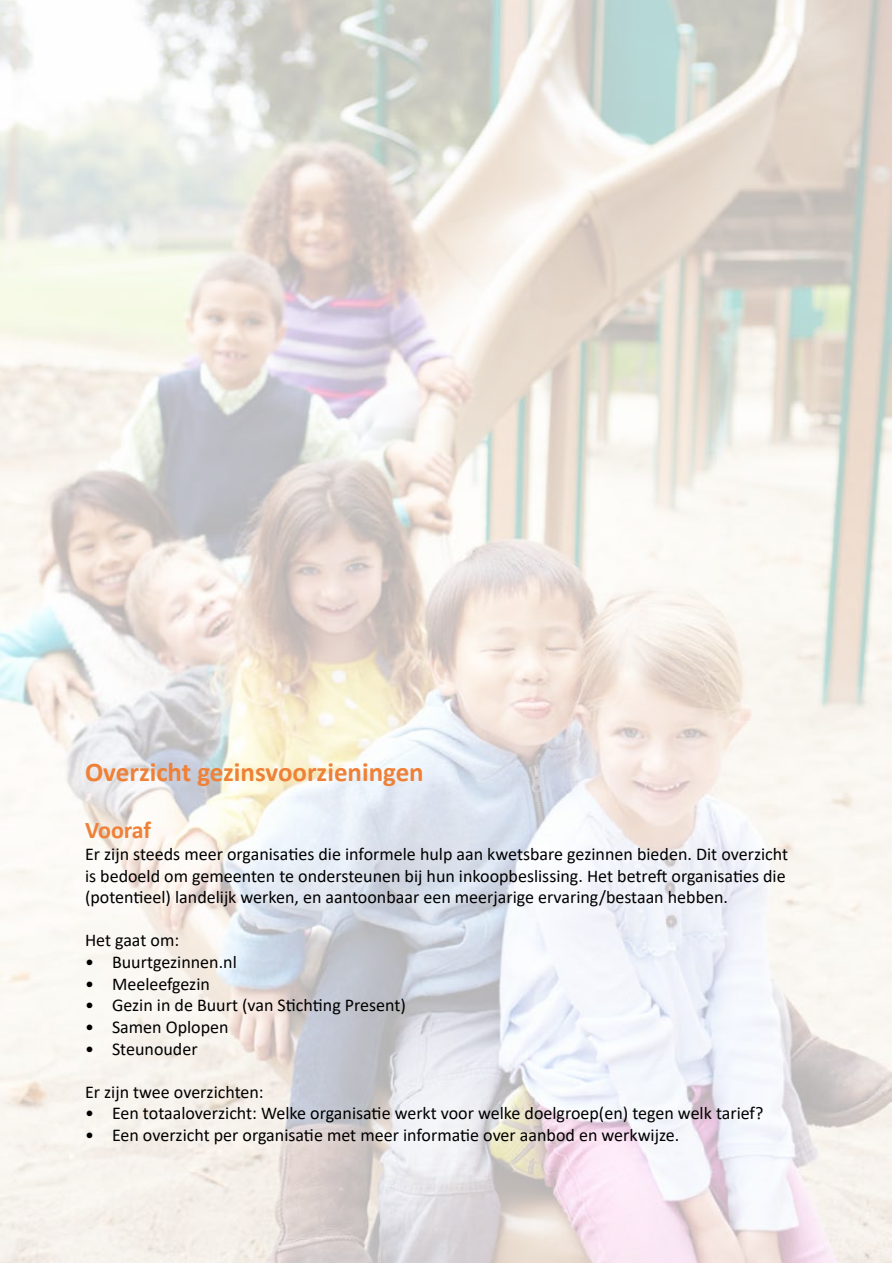
<style>
.page{position:relative;width:893px;height:1263px;background:#fff}
.page>*{position:absolute;margin:0;border:0;box-sizing:border-box;transform-origin:0 0}
.t1{font:700 27px "Calibri";color:#ee8137}
.t2{font:700 24px "Calibri";letter-spacing:-.005em;color:#ee8137}
.t3{font:18px/21.6px "Calibri";color:#000}
</style>
<div class="page">
<img style="left:0;top:0;width:891px;height:1263px">
<h1 class="t1" style="left:85px;top:753px;width:340px">Overzicht gezinsvoorzieningen</h1>
<h2 class="t2" style="left:85px;top:813px;width:68px">Vooraf</h2>
<p class="t3" style="left:85px;top:843px;width:705px">Er zijn steeds meer organisaties die informele hulp aan kwetsbare gezinnen bieden. Dit overzicht is bedoeld om gemeenten te ondersteunen bij hun inkoopbeslissing. Het betreft organisaties die (potentieel) landelijk werken, en aantoonbaar een meerjarige ervaring/bestaan hebben.</p>
<p class="t3" style="left:85px;top:929px;width:96px">Het gaat om:</p>
<p class="t3" style="left:85px;top:951px;width:153px">• Buurtgezinnen.nl</p>
<p class="t3" style="left:85px;top:972px;width:126px">• Meeleefgezin</p>
<p class="t3" style="left:85px;top:994px;width:322px">• Gezin in de Buurt (van Stichting Present)</p>
<p class="t3" style="left:85px;top:1016px;width:145px">• Samen Oplopen</p>
<p class="t3" style="left:85px;top:1037px;width:114px">• Steunouder</p>
<p class="t3" style="left:85px;top:1080px;width:180px">Er zijn twee overzichten:</p>
<p class="t3" style="left:85px;top:1102px;width:680px">• Een totaaloverzicht: Welke organisatie werkt voor welke doelgroep(en) tegen welk tarief?</p>
<p class="t3" style="left:85px;top:1124px;width:596px">• Een overzicht per organisatie met meer informatie over aanbod en werkwijze.</p>
</div>
